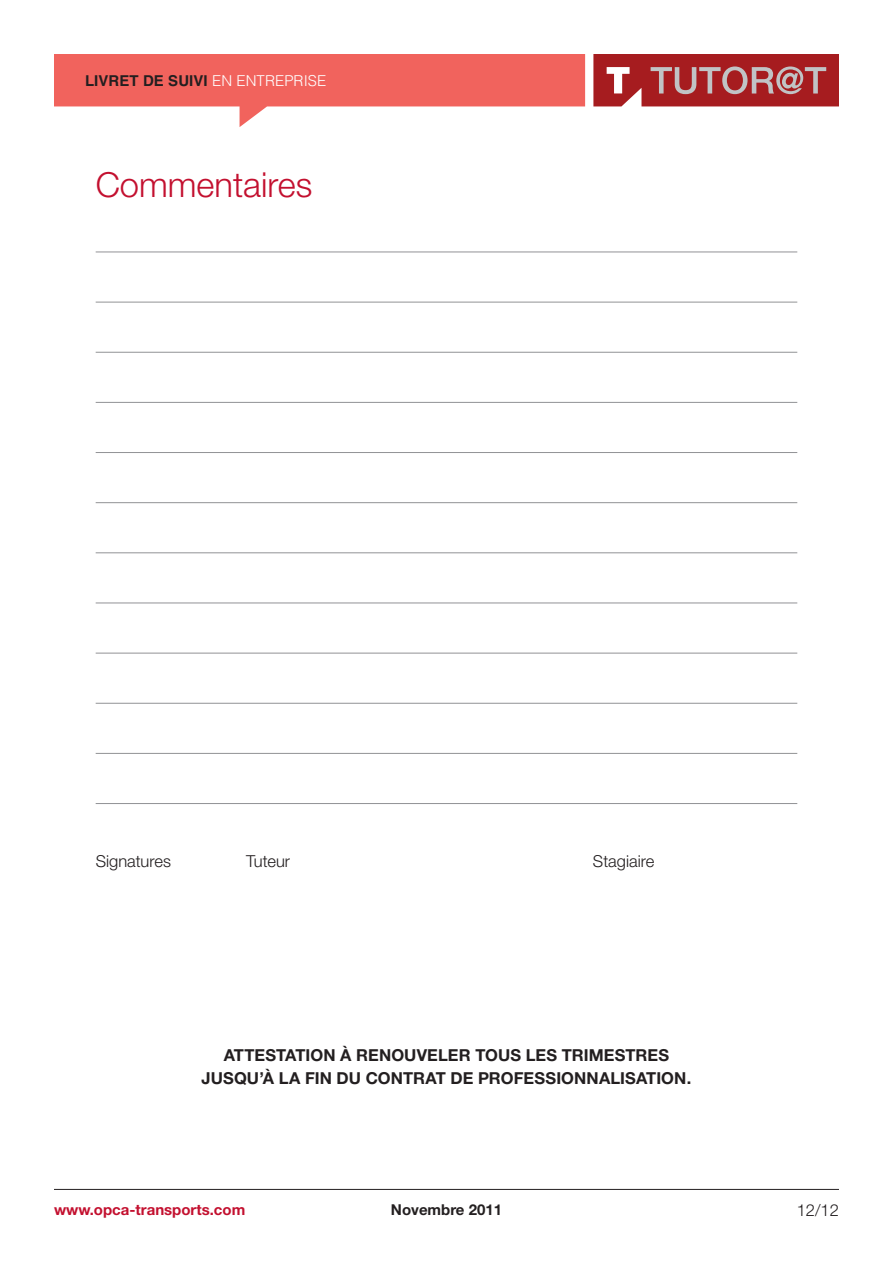
<style>
.page{position:relative;width:893px;height:1263px;background:#fff}
.page>*{position:absolute;margin:0;border:0;box-sizing:border-box;transform-origin:0 0}
.Intertitre_rouge{font:300 34.5px "Helvetica Neue LT";color:#c3102f}
.Texte_courant{font:700 16.5px "Helvetica Neue LT";letter-spacing:.005em;color:#231f20}
.Texte_courant-2{font:300 16.5px "Helvetica Neue LT";color:#231f20}
.t1{font:700 15px "Helvetica LT";letter-spacing:.005em;color:#231f20}
.t2{font:700 15px "Helvetica Neue LT";color:#c3102f}
.t3{font:700 15px "Helvetica Neue LT";color:#231f20}
.s1{font-weight:300;color:#fff}
</style>
<div class="page">
<hr style="left:54px;top:1189px;width:785px;height:1px;background:#231f20">
<svg style="left:54px;top:54px;width:531px;height:73px"></svg>
<svg style="left:593px;top:54px;width:246px;height:52px;background:#ad3e41"></svg>
<hr style="left:96px;top:252px;width:701px;height:1px;background:#919295">
<hr style="left:96px;top:302px;width:701px;height:1px;background:#919295">
<hr style="left:96px;top:352px;width:701px;height:1px;background:#919295">
<hr style="left:96px;top:402px;width:701px;height:1px;background:#919295">
<hr style="left:96px;top:452px;width:701px;height:1px;background:#919295">
<hr style="left:96px;top:502px;width:701px;height:1px;background:#919295">
<hr style="left:96px;top:552px;width:701px;height:1px;background:#919295">
<hr style="left:96px;top:603px;width:701px;height:1px;background:#919295">
<hr style="left:96px;top:653px;width:701px;height:1px;background:#919295">
<hr style="left:96px;top:703px;width:701px;height:1px;background:#919295">
<hr style="left:96px;top:753px;width:701px;height:1px;background:#919295">
<hr style="left:96px;top:803px;width:701px;height:1px;background:#919295">
<p class="t1" style="left:85px;top:72px;width:243px">LIVRET DE SUIVI <span class="s1">EN ENTREPRISE</span></p>
<p class="Intertitre_rouge" style="left:96px;top:164px;width:218px">Commentaires</p>
<p class="Texte_courant-2" style="left:96px;top:851px;width:77px">Signatures</p>
<p class="Texte_courant-2" style="left:246px;top:851px;width:45px">Tuteur</p>
<p class="Texte_courant-2" style="left:593px;top:851px;width:63px">Stagiaire</p>
<p class="Texte_courant" style="left:224px;top:1045px;width:447px">ATTESTATION À RENOUVELER TOUS LES TRIMESTRES</p>
<p class="Texte_courant" style="left:202px;top:1067px;width:491px">JUSQU’À LA FIN DU CONTRAT DE PROFESSIONNALISATION.</p>
<p class="t2" style="left:54px;top:1200px;width:193px">www.opca-transports.com</p>
<p class="t3" style="left:391px;top:1200px;width:113px">Novembre 2011</p>
<p class="Texte_courant-2" style="left:797px;top:1200px;width:44px">12/12</p>
</div>
